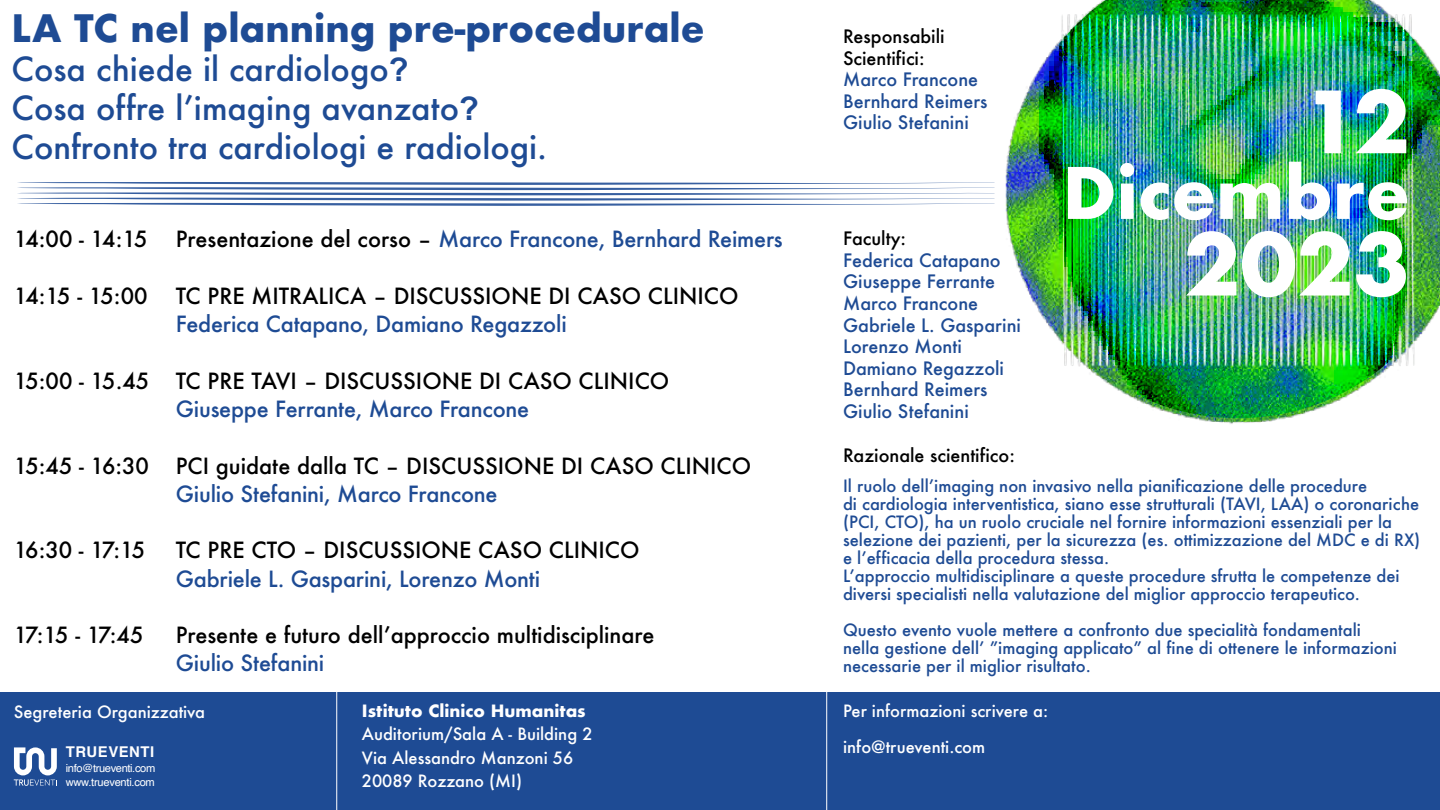
<style>
.page{position:relative;width:1440px;height:810px;background:#fff}
.page>*{position:absolute;margin:0;border:0;box-sizing:border-box;transform-origin:0 0}
.t1{font:700 36.75px "Futura";color:#1e4b94}
.t2{font:500 32.25px/38.7px "Futura";color:#1e4b94}
.t3{font:500 21.75px "Futura";color:#000}
.t4{font:500 21.75px "Futura";letter-spacing:-.01em;color:#1e4b94}
.t5{font:500 18px/21.6px "Futura";color:#1e4b94}
.t6{font:500 18px/21.6px "Futura";color:#000}
.t7{font:500 16.5px/18px "Futura";color:#1e4b94}
.t8{font:500 16.5px/23.2px "Futura";color:#fff}
.t9{font:700 16.5px "Futura";color:#fff}
.t10{font:700 14.85px "Helvetica";letter-spacing:.035em;color:#fff}
.t11{font:11.1px/14.7px "Helvetica";letter-spacing:-.035em;color:#fff}
.s1{font-family:"Arial";font-weight:700}
.s2{color:#000}
</style>
<div class="page">
<div style="left:0;top:693px;width:1440px;height:117px;background:#1e4b94"></div>
<svg style="left:14px;top:747px;width:43px;height:39px"></svg>
<svg style="left:17px;top:182px;width:978px;height:24px"></svg>
<hr style="left:336px;top:686px;width:1px;height:124px;background:#fff">
<hr style="left:826px;top:686px;width:1px;height:124px;background:#fff">
<img style="left:1008px;top:0;width:432px;height:418px">
<svg style="left:1315px;top:91px;width:26px;height:62px"></svg>
<img style="left:1356px;top:89px;width:50px;height:64px">
<svg style="left:1068px;top:167px;width:46px;height:52px"></svg>
<svg style="left:1120px;top:163px;width:14px;height:56px"></svg>
<img style="left:1141px;top:182px;width:72px;height:38px">
<img style="left:1220px;top:183px;width:60px;height:36px">
<img style="left:1289px;top:162px;width:41px;height:58px">
<img style="left:1337px;top:182px;width:70px;height:38px">
<img style="left:1186px;top:231px;width:164px;height:66px">
<img style="left:1356px;top:231px;width:50px;height:66px">
<h1 class="t1" style="left:11px;top:2px;width:695px">LA TC nel planning pre-procedurale</h1>
<h2 class="t2" style="left:11px;top:49px;width:537px">Cosa chiede il cardiologo<span class="s1">?<br></span>Cosa offre lʼimaging avanzato<span class="s1">?<br></span>Confronto tra cardiologi e radiologi.</h2>
<h3 class="t3" style="left:14px;top:224px;width:135px">14:00 - 14:15</h3>
<h3 class="t4" style="left:176px;top:224px;width:609px"><span class="s2">Presentazione del corso –</span> Marco Francone, Bernhard Reimers</h3>
<h3 class="t3" style="left:14px;top:281px;width:135px">14:15 - 15:00</h3>
<h3 class="t3" style="left:176px;top:281px;width:564px">TC PRE MITRALICA – DISCUSSIONE DI CASO CLINICO</h3>
<h3 class="t4" style="left:176px;top:309px;width:393px">Federica Catapano, Damiano Regazzoli</h3>
<h3 class="t3" style="left:14px;top:366px;width:657px">15:00 - 15.45 TC PRE TAVI – DISCUSSIONE DI CASO CLINICO</h3>
<h3 class="t4" style="left:176px;top:394px;width:355px">Giuseppe Ferrante, Marco Francone</h3>
<h3 class="t3" style="left:14px;top:451px;width:739px">15:45 - 16:30 PCI guidate dalla TC – DISCUSSIONE DI CASO CLINICO</h3>
<h3 class="t4" style="left:176px;top:479px;width:323px">Giulio Stefanini, Marco Francone</h3>
<h3 class="t3" style="left:14px;top:535px;width:133px">16:30 - 17:15</h3>
<h3 class="t3" style="left:176px;top:535px;width:465px">TC PRE CTO – DISCUSSIONE CASO CLINICO</h3>
<h3 class="t4" style="left:176px;top:564px;width:366px">Gabriele L. Gasparini, Lorenzo Monti</h3>
<h3 class="t3" style="left:14px;top:620px;width:131px">17:15 - 17:45</h3>
<h3 class="t3" style="left:176px;top:620px;width:480px">Presente e futuro dellʼapproccio multidisciplinare</h3>
<h3 class="t4" style="left:176px;top:649px;width:150px">Giulio Stefanini</h3>
<p class="t9" style="left:362px;top:699px;width:225px">Istituto Clinico Humanitas</p>
<p class="t8" style="left:362px;top:722px;width:232px">Auditorium/Sala A - Building 2<br>Via Alessandro Manzoni 56<br>20089 Rozzano (MI)</p>
<p class="t8" style="left:14px;top:700px;width:193px">Segreteria Organizzativa</p>
<p class="t10" style="left:66px;top:739px;width:90px">TRUEVENTI</p>
<p class="t11" style="left:66px;top:761px;width:91px">info@trueventi.com www.trueventi.com</p>
<p class="t6" style="left:843px;top:25px;width:103px">Responsabili<br>Scientifici:</p>
<p class="t5" style="left:843px;top:68px;width:146px">Marco Francone<br>Bernhard Reimers<br>Giulio Stefanini</p>
<p class="t6" style="left:843px;top:227px;width:65px">Faculty:</p>
<p class="t5" style="left:843px;top:249px;width:179px">Federica Catapano<br>Giuseppe Ferrante<br>Marco Francone<br>Gabriele L. Gasparini<br>Lorenzo Monti<br>Damiano Regazzoli<br>Bernhard Reimers<br>Giulio Stefanini</p>
<p class="t6" style="left:843px;top:444px;width:173px">Razionale scientifico:</p>
<p class="t7" style="left:843px;top:477px;width:579px">Il ruolo dellʼimaging non invasivo nella pianificazione delle procedure<br>di cardiologia interventistica, siano esse strutturali (TAVI, LAA) o coronariche (PCI, CTO), ha un ruolo cruciale nel fornire informazioni essenziali per la selezione dei pazienti, per la sicurezza (es. ottimizzazione del MDC e di RX) e lʼefficacia della procedura stessa.<br>Lʼapproccio multidisciplinare a queste procedure sfrutta le competenze dei diversi specialisti nella valutazione del miglior approccio terapeutico.</p>
<p class="t7" style="left:843px;top:621px;width:555px">Questo evento vuole mettere a confronto due specialità fondamentali nella gestione dellʼ ”imaging applicato” al fine di ottenere le informazioni necessarie per il miglior risultato.</p>
<p class="t8" style="left:843px;top:693px;width:207px;line-height:36px">Per informazioni scrivere a: info@trueventi.com</p>
</div>
